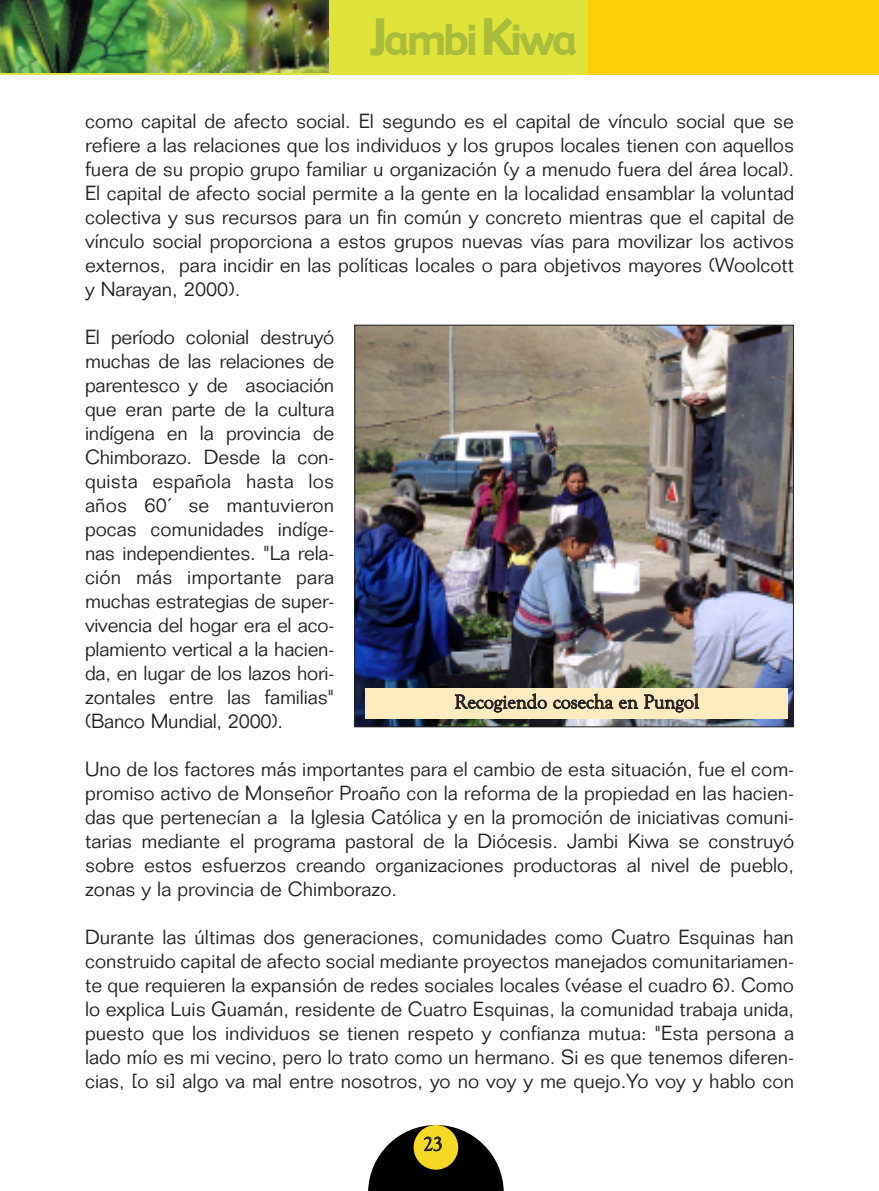
<style>
.page{position:relative;width:879px;height:1191px;background:#fff}
.page>*{position:absolute;margin:0;border:0;box-sizing:border-box;transform-origin:0 0}
.t1{font:41.4px "Gadget";color:#a9bc3b}
.t2{font:300 20px/24px "Folio";color:#231f20;text-align:justify}
.t3{font:20px "Goudy Old Sty T";color:#231f20}
.s1{font-size:49px}
</style>
<div class="page">
<div style="left:0;top:0;width:878px;height:74px;background:#fece08"></div>
<div style="left:0;top:0;width:587px;height:74px;background:#e0e339"></div>
<svg style="left:368px;top:1125px;width:136px;height:66px"></svg>
<div style="left:414px;top:1125px;width:44px;height:44px;background:#f5da25;border-radius:50%"></div>
<img style="left:0;top:0;width:328px;height:72px">
<img style="left:356px;top:327px;width:436px;height:398px">
<div style="left:365px;top:688px;width:423px;height:31px;background:#feecc0"></div>
<h1 class="t1" style="left:369px;top:13px;width:210px"><span class="s1">J</span>amb <span class="s1">K</span>iwa</h1>
<p class="t2" style="left:85px;top:111px;width:710px">como capital de afecto social. El segundo es el capital de vínculo social que se refiere a las relaciones que los individuos y los grupos locales tienen con aquellos fuera de su propio grupo familiar u organización (y a menudo fuera del área local).<br>El capital de afecto social permite a la gente en la localidad ensamblar la voluntad colectiva y sus recursos para un fin común y concreto mientras que el capital de vínculo social proporciona a estos grupos nuevas vías para movilizar los activos externos, para incidir en las políticas locales o para objetivos mayores (Woolcott y Narayan, 2000).</p>
<p class="t2" style="left:85px;top:327px;width:251px">El período colonial destruyó muchas de las relaciones de parentesco y de asociación que eran parte de la cultura indígena en la provincia de Chimborazo. Desde la con&shy;quista española hasta los años 60´ se mantuvieron pocas comunidades indíge&shy;nas independientes. "La rela&shy;ción más importante para muchas estrategias de super&shy;vivencia del hogar era el aco&shy;plamiento vertical a la hacien&shy;da, en lugar de los lazos hori&shy;zontales entre las familias" (Banco Mundial, 2000).</p>
<p class="t2" style="left:85px;top:759px;width:710px">Uno de los factores más importantes para el cambio de esta situación, fue el com&shy;promiso activo de Monseñor Proaño con la reforma de la propiedad en las hacien&shy;das que pertenecían a la Iglesia Católica y en la promoción de iniciativas comuni&shy;tarias mediante el programa pastoral de la Diócesis. Jambi Kiwa se construyó sobre estos esfuerzos creando organizaciones productoras al nivel de pueblo, zonas y la provincia de Chimborazo.</p>
<p class="t2" style="left:85px;top:927px;width:710px">Durante las últimas dos generaciones, comunidades como Cuatro Esquinas han construido capital de afecto social mediante proyectos manejados comunitariamen&shy;te que requieren la expansión de redes sociales locales (véase el cuadro 6). Como lo explica Luis Guamán, residente de Cuatro Esquinas, la comunidad trabaja unida, puesto que los individuos se tienen respeto y confianza mutua: "Esta persona a lado mío es mi vecino, pero lo trato como un hermano. Si es que tenemos diferen&shy;cias, [o si] algo va mal entre nosotros, yo no voy y me quejo.Yo voy y hablo con</p>
<p class="t3" style="left:454px;top:689px;width:246px">Recogiendo cosecha en Pungol</p>
<p class="t3" style="left:423px;top:1132px;width:21px">23</p>
</div>
